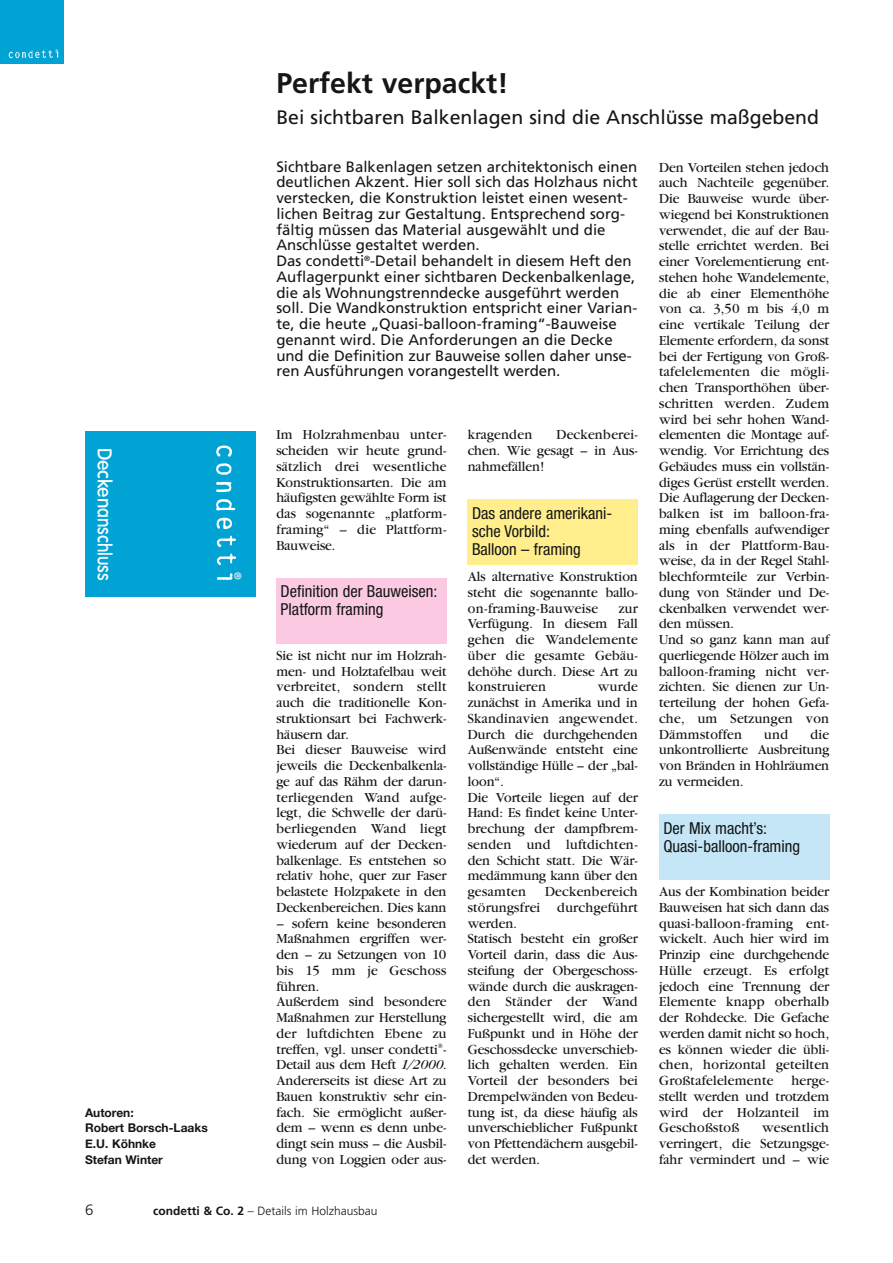
<style>
.page{position:relative;width:893px;height:1263px;background:#fff}
.page>*{position:absolute;margin:0;border:0;box-sizing:border-box;transform-origin:0 0}
.t1{font:700 28.5px "Frutiger";color:#151616}
.t2{font:19.5px "Frutiger";color:#151616}
.t3{font:500 19.35px "Volkswagen";color:#fff}
.t4{font:condensed 16.5px/18px "Helvetica Neue";color:#151616}
.t5{font:15px/15.8px "Frutiger";color:#151616}
.t6{font:300 15px "Frutiger";color:#151616}
.t7{font:12.75px/15.8px "Garamond ITCBQ";color:#151616;text-align:justify}
.t8{font:12.75px "Garamond ITCBQ";letter-spacing:.025em;color:#151616}
.t9{font:700 12px/15.8px "Helvetica Neue";color:#151616}
.t10{font:300 12px "Frutiger";color:#151616}
.t11{font:9.75px "Frutiger";color:#fff}
.t12{font:6.3px "Garamond ITCBQ";color:#151616}
.t13{font:3.6px "Helvetica Neue";color:#fff}
.s1{font-style:italic}
.s2{font-weight:700}
</style>
<div class="page">
<div style="left:0;top:0;width:64px;height:64px;background:#00a3d4"></div>
<img style="left:8px;top:50px;width:51px;height:9px">
<div style="left:468px;top:499px;width:170px;height:66px;background:#ffee8b"></div>
<div style="left:276px;top:578px;width:170px;height:66px;background:#fbc9e2"></div>
<div style="left:659px;top:814px;width:170px;height:66px;background:#c5e6f6"></div>
<div style="left:85px;top:431px;width:170px;height:166px;background:#00a3d4"></div>
<img style="left:216px;top:445px;width:21px;height:135px">
<div style="left:233px;top:571px;width:10px;height:10px;background:#00a3d4"></div>
<p class="t13" style="left:55px;top:49px;width:4px">®</p>
<h3 class="t3" style="left:116px;top:447px;width:134px;rotate:90deg">Deckenanschluss</h3>
<p class="t11" style="left:242px;top:572px;width:9px;rotate:90deg">®</p>
<p class="t9" style="left:85px;top:1104px;width:124px">Autoren:<br>Robert Borsch-Laaks<br>E.U. Köhnke<br>Stefan Winter</p>
<h1 class="t1" style="left:276px;top:71px;width:234px">Perfekt verpackt!</h1>
<h2 class="t2" style="left:276px;top:110px;width:544px">Bei sichtbaren Balkenlagen sind die Anschlüsse maßgebend</h2>
<p class="t5" style="left:276px;top:160px;width:363px">Sichtbare Balkenlagen setzen architektonisch einen deutlichen Akzent. Hier soll sich das Holzhaus nicht verstecken, die Konstruktion leistet einen wesent - lichen Beitrag zur Gestaltung. Entsprechend sorg&shy;fältig müssen das Material ausgewählt und die Anschlüsse gestaltet werden.<br>Das condetti<sup>®</sup>-Detail behandelt in diesem Heft den Auflagerpunkt einer sichtbaren Decken balkenlage, die als Wohnungstrenndecke ausgeführt werden soll. Die Wandkonstruktion entspricht einer Varian&shy;te, die heute „Quasi-balloon-framing“-Bauweise genannt wird. Die Anforderungen an die Decke und die Definition zur Bauweise sollen daher unse&shy;ren Ausführungen vorangestellt werden.</p>
<p class="t7" style="left:659px;top:161px;width:172px;text-align:left">Den Vorteilen stehen jedoch auch Nachteile ge genüber.<br>Die Bauweise wurde über&shy;wiegend bei Konstruktionen verwendet, die auf der Bau&shy;stelle errichtet werden. Bei einer Vorelementierung ent&shy;stehen hohe Wandelemente, die ab einer Elementhöhe von ca. 3,50 m bis 4,0 m eine vertikale Teilung der<br>Elemente erfordern, da sonst bei der Fertigung von Groß&shy;tafelelementen die mögli&shy;chen Transporthöhen über&shy;schritten werden. Zu dem wird bei sehr hohen Wand&shy;elementen die Montage auf&shy;wendig. Vor Errichtung des<br>Gebäudes muss ein vollstän&shy;diges Gerüst erstellt werden.<br>Die Auflagerung der Decken&shy;balken ist im balloon-fra&shy;ming ebenfalls aufwendiger als in der Plattform-Bau&shy;weise, da in der Regel Stahl&shy;blechformteile zur Verbin&shy;dung von Ständer und De - ckenbalken verwendet wer&shy;den müssen.<br>Und so ganz kann man auf querliegende Hölzer auch im balloon-framing nicht ver&shy;zichten. Sie dienen zur Un - terteilung der hohen Gefa&shy;che, um Setzungen von<br>Dämmstoffen</p>
<p class="t7" style="left:276px;top:428px;width:172px">Im Holzrahmenbau unter&shy;scheiden wir heute grund - sätzlich drei wesentliche Konstruktionsarten. Die am häufigsten gewählte Form ist das sogenannte „platform&shy;framing“ – die Plattform-Bauweise.</p>
<p class="t7" style="left:468px;top:428px;width:172px;text-indent:89px">Deckenberei&shy;chen. Wie gesagt – in Aus&shy;nahmefällen!</p>
<p class="t8" style="left:468px;top:430px;width:66px">kragenden</p>
<p class="t4" style="left:472px;top:505px;width:142px">Das andere amerikani&shy;sche Vorbild:<br>Balloon – framing</p>
<p class="t7" style="left:468px;top:570px;width:172px">Als alternative Konstruktion steht die sogenannte ballo&shy;on-framing-Bauweise</p>
<p class="t4" style="left:281px;top:584px;width:158px">Definition der Bauweisen:<br>Platform framing</p>
<p class="t7" style="left:468px;top:602px;width:172px;text-indent:151px">zur Verfügung. In diesem Fall gehen die Wandelemente über die gesamte Gebäu&shy;dehöhe durch. Diese Art zu konstruieren</p>
<p class="t7" style="left:276px;top:649px;width:172px;text-align:left">Sie ist nicht nur im Holzrah&shy;men- und Holztafelbau weit verbreitet, sondern stellt auch die traditionelle Kon&shy;struktionsart bei Fachwerk&shy;häusern dar.<br>Bei dieser Bauweise wird jeweils die Deckenbalkenla&shy;ge auf das Rähm der darun&shy;terliegenden Wand aufge&shy;legt, die Schwelle der darü&shy;berliegenden Wand liegt wiederum auf der Decken&shy;balkenlage. Es entstehen so relativ hohe, quer zur Faser belastete Holzpakete in den<br>Deckenbereichen. Dies kann</p>
<p class="t7" style="left:276px;top:917px;width:172px;text-align:left">– sofern keine besonderen<br>Maßnahmen ergriffen wer&shy;den – zu Setzungen von 10 bis 15 mm je Geschoss führen.<br>Außerdem sind besondere<br>Maßnahmen zur Herstellung der luftdichten Ebene zu treffen, vgl. unser condetti -</p>
<p class="t7" style="left:468px;top:680px;width:172px;text-align:left;text-indent:130px">wurde zunächst in Amerika und in<br>Skandinavien angewendet.<br>Durch die durchgehenden<br>Außenwände entsteht eine vollständige Hülle – der „bal&shy;loon“.<br>Die Vorteile liegen auf der<br>Hand: Es findet keine Unter&shy;brechung der dampfbrem&shy;senden und luftdichten - den Schicht statt. Die Wär&shy;medämmung kann über den gesamten</p>
<p class="t7" style="left:659px;top:728px;width:172px;text-indent:151px">die unkontrollierte Ausbreitung von Bränden in Hohlräumen zu vermeiden.</p>
<p class="t7" style="left:764px;top:728px;width:26px">und</p>
<p class="t4" style="left:663px;top:820px;width:138px">Der Mix macht’s:<br>Quasi-balloon-framing</p>
<p class="t8" style="left:545px;top:886px;width:94px">Deckenbereich</p>
<p class="t7" style="left:659px;top:885px;width:172px">Aus der Kombination beider Bauweisen hat sich dann das quasi-balloon-framing ent&shy;wickelt. Auch hier wird im Prinzip eine durchgehende Hülle erzeugt. Es erfolgt jedoch eine Trennung der Elemente knapp oberhalb der Rohdecke. Die Gefache werden damit nicht so hoch, es können wieder die übli&shy;chen, horizontal geteilten Großtafelelemente</p>
<p class="t8" style="left:468px;top:902px;width:74px">störungsfrei</p>
<p class="t8" style="left:557px;top:902px;width:82px">durchgeführt</p>
<p class="t7" style="left:468px;top:917px;width:172px;text-align:left">werden.<br>Statisch besteht ein großer<br>Vorteil darin, dass die Aus&shy;steifung der Obergeschoss - wände durch die auskragen&shy;den Ständer der Wand sichergestellt wird, die am<br>Fußpunkt und in Höhe der<br>Geschossdecke unverschieb&shy;lich gehalten werden. Ein<br>Vorteil der besonders bei<br>Drempelwänden von Bedeu&shy;tung ist, da diese häufig als unverschieblicher Fußpunkt von Pfettendächern ausgebil&shy;det werden.</p>
<p class="t12" style="left:438px;top:1043px;width:7px">®</p>
<p class="t7" style="left:276px;top:1058px;width:172px">Detail aus dem Heft <span class="s1">1/2000</span>.<br>Andererseits ist diese Art zu Bauen konstruktiv sehr ein&shy;fach. Sie ermöglicht außer&shy;dem – wenn es denn unbe&shy;dingt sein muss – die Ausbil&shy;dung von Loggien oder aus-</p>
<p class="t7" style="left:659px;top:1074px;width:172px;text-indent:132px">herge&shy;stellt werden und trotzdem wird der Holzanteil im Geschoßstoß</p>
<p class="t7" style="left:659px;top:1121px;width:172px;text-indent:103px">wesentlich verringert, die Setzungsge&shy;fahr vermindert und – wie</p>
<p class="t6" style="left:85px;top:1203px;width:10px">6</p>
<p class="t10" style="left:153px;top:1206px;width:226px"><span class="s2">condetti &amp; Co. 2</span> – Details im Holzhausbau</p>
</div>
